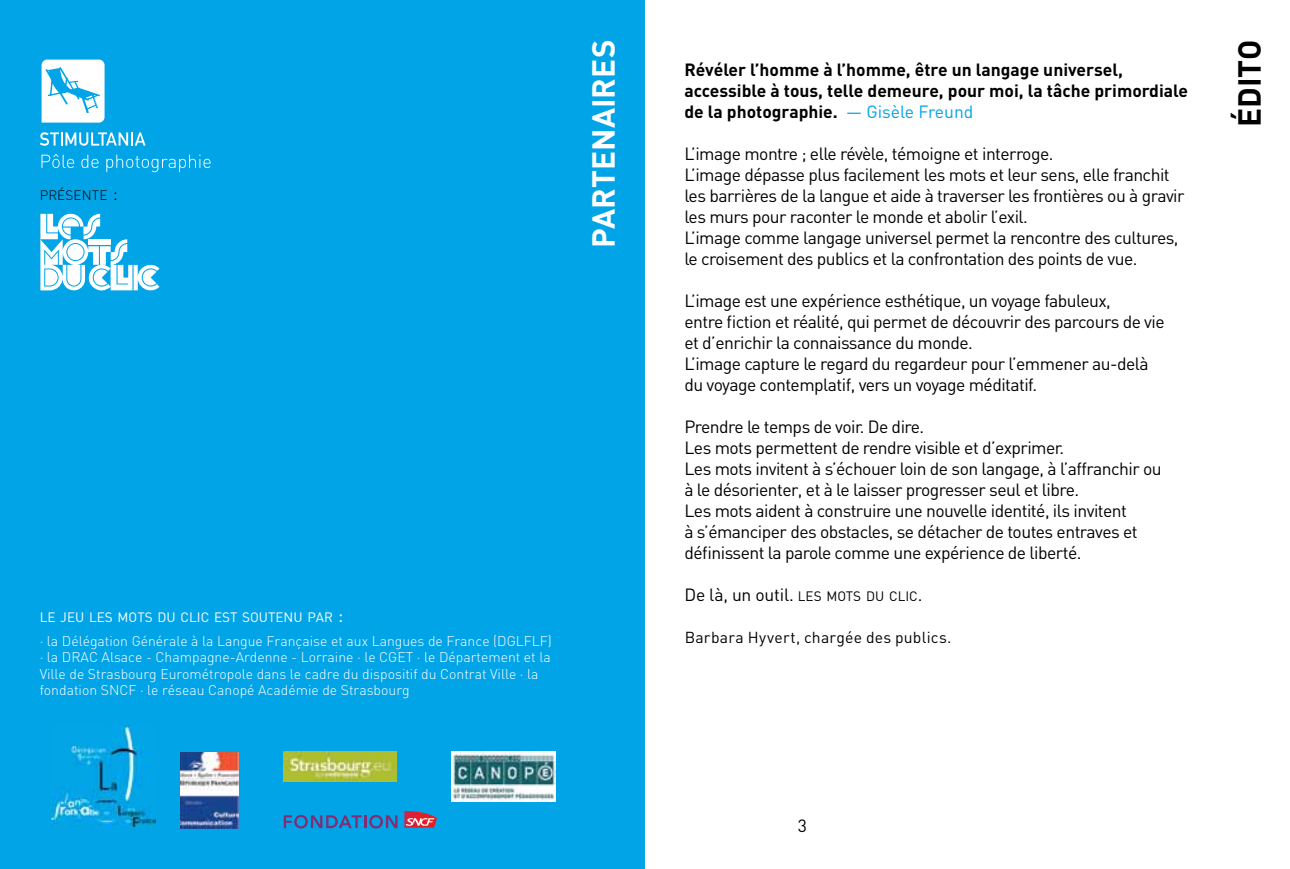
<style>
.page{position:relative;width:1290px;height:869px;background:#fff}
.page>*{position:absolute;margin:0;border:0;box-sizing:border-box;transform-origin:0 0}
.t1{font:700 31.5px "DIN";color:#fff}
.t2{font:700 31.5px "DIN";letter-spacing:-.005em;color:#000}
.t3{font:17.5px/21px "DIN";letter-spacing:-.03em;color:#000}
.t4{font:700 17.5px/21px "DIN";color:#000}
.t5{font:17.5px "DIN";letter-spacing:-.01em;color:#000}
.t6{font:15.75px "DIN";letter-spacing:.015em;color:#000}
.t7{font:300 14px/16.6px "DIN";color:#fff}
.t8{font:13.47px "DIN";color:#fff}
.t9{font:300 13.47px "DIN";letter-spacing:.01em;color:#000}
.s1{font-size:19.25px}
.s2{font-weight:400;color:#00a4e7}
.s3{font-size:13.47px}
</style>
<div class="page">
<div style="left:0;top:0;width:645px;height:868px;background:#00a4e7"></div>
<img style="left:52px;top:726px;width:104px;height:100px">
<svg style="left:40px;top:213px;width:120px;height:78px"></svg>
<svg style="left:42px;top:60px;width:63px;height:63px"></svg>
<svg style="left:40px;top:132px;width:106px;height:14px"></svg>
<svg style="left:41px;top:154px;width:33px;height:14px"></svg>
<svg style="left:81px;top:155px;width:18px;height:13px"></svg>
<svg style="left:106px;top:155px;width:105px;height:17px"></svg>
<img style="left:284px;top:751px;width:113px;height:30px">
<svg style="left:284px;top:815px;width:113px;height:13px"></svg>
<svg style="left:404px;top:811px;width:33px;height:16px"></svg>
<img style="left:181px;top:752px;width:57px;height:76px">
<img style="left:452px;top:751px;width:104px;height:49px">
<p class="t9" style="left:40px;top:186px;width:80px">PRÉSENTE <span class="s1">:</span></p>
<h1 class="t1" style="left:583px;top:247px;width:209px;rotate:-90deg">PARTENAIRES</h1>
<p class="t8" style="left:40px;top:608px;width:305px">LE JEU LES MOTS DU CLIC EST SOUTENU PAR <span class="s1">:</span></p>
<p class="t7" style="left:40px;top:631px;width:514px">· la Délégation Générale à la Langue Française et aux Langues de France (DGLFLF) · la DRAC Alsace - Champagne-Ardenne - Lorraine · le CGET · le Département et la Ville de Strasbourg Eurométropole dans le cadre du dispositif du Contrat Ville · la fondation SNCF · le réseau Canopé Académie de Strasbourg</p>
<p class="t4" style="left:684px;top:58px;width:505px">Révéler l’homme à l’homme, être un langage universel, accessible à tous, telle demeure, pour moi, la tâche primordiale de la photographie. <span class="s2">— Gisèle Freund</span></p>
<p class="t3" style="left:684px;top:142px;width:502px">L’image montre ; elle révèle, témoigne et interroge.<br>L’image dépasse plus facilement les mots et leur sens, elle franchit les barrières de la langue et aide à traverser les frontières ou à gravir les murs pour raconter le monde et abolir l’exil.<br>L’image comme langage universel permet la rencontre des cultures, le croisement des publics et la confrontation des points de vue.</p>
<p class="t3" style="left:684px;top:289px;width:482px">L’image est une expérience esthétique, un voyage fabuleux,<br>entre fiction et réalité, qui permet de découvrir des parcours de vie et d’enrichir la connaissance du monde.<br>L’image capture le regard du regardeur pour l’emmener au-delà du voyage contemplatif, vers un voyage méditatif.</p>
<p class="t3" style="left:684px;top:415px;width:479px">Prendre le temps de voir. De dire.<br>Les mots permettent de rendre visible et d’exprimer.<br>Les mots invitent à s’échouer loin de son langage, à l’affranchir ou à le désorienter, et à le laisser progresser seul et libre.<br>Les mots aident à construire une nouvelle identité, ils invitent<br>à s’émanciper des obstacles, se détacher de toutes entraves et définissent la parole comme une expérience de liberté.</p>
<p class="t5" style="left:684px;top:583px;width:240px">De là, un outil. <span class="s3">LES MOTS DU CLIC</span>.</p>
<p class="t6" style="left:685px;top:627px;width:268px">Barbara Hyvert, chargée des publics.</p>
<h1 class="t2" style="left:1229px;top:127px;width:89px;rotate:-90deg">ÉDITO</h1>
<p class="t3" style="left:798px;top:814px;width:11px">3</p>
</div>
